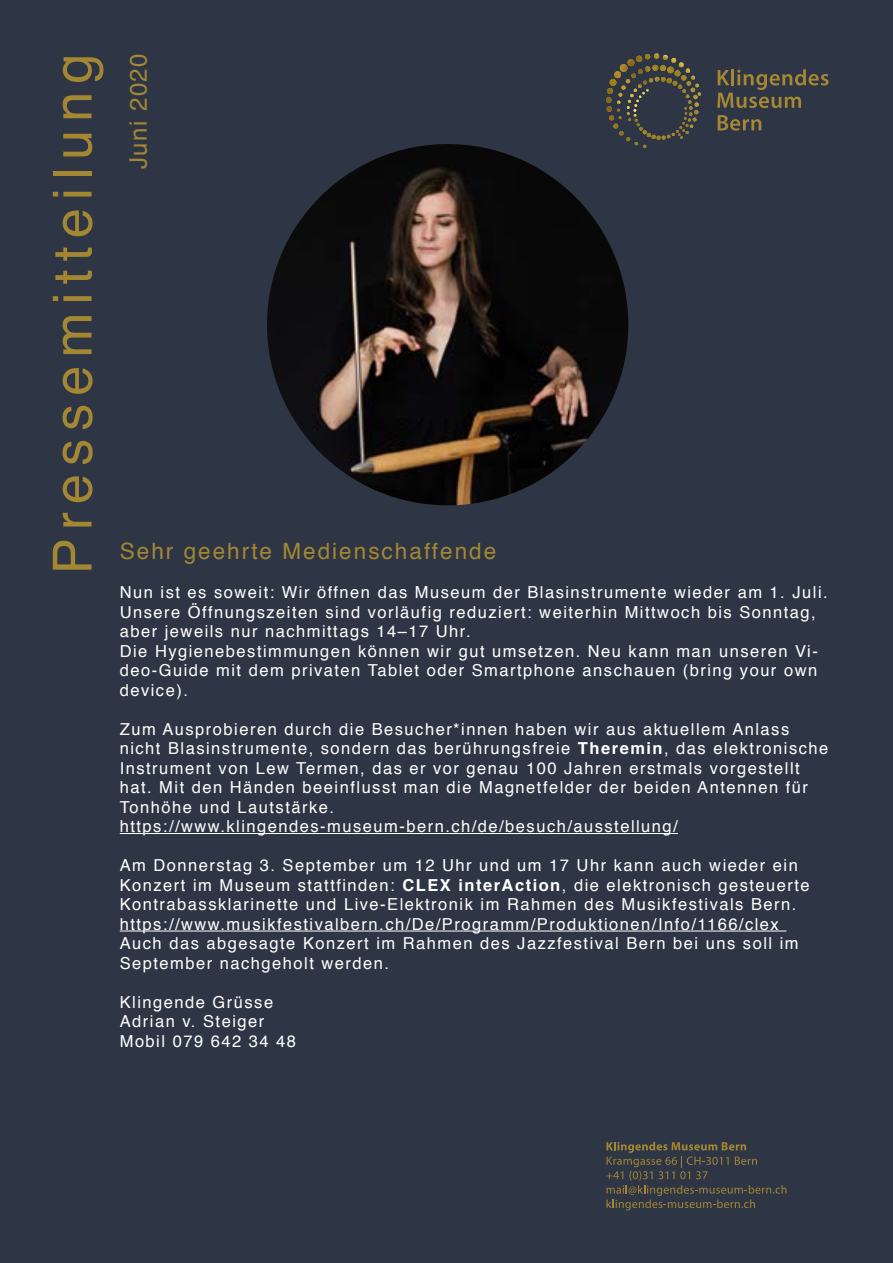
<style>
.page{position:relative;width:893px;height:1263px;background:#fff}
.page>*{position:absolute;margin:0;border:0;box-sizing:border-box;transform-origin:0 0}
.t1{font:54px "Helvetica";letter-spacing:.15em;color:#a38733}
.t2{font:24px "Helvetica";letter-spacing:.06em;color:#a38733}
.t3{font:22.5px "Helvetica";letter-spacing:.09em;color:#a38733}
.t4{font:16.5px/19.5px "Helvetica";letter-spacing:.09em;color:#fff}
.s1{font-weight:700}
</style>
<div class="page">
<div style="left:0;top:0;width:893px;height:1262px;background:#2e3645"></div>
<svg style="left:606px;top:1142px;width:180px;height:68px"></svg>
<svg style="left:717px;top:69px;width:112px;height:39px"></svg>
<svg style="left:718px;top:115px;width:43px;height:16px"></svg>
<svg style="left:606px;top:77px;width:95px;height:71px"></svg>
<img style="left:614px;top:54px;width:81px;height:28px">
<hr style="left:120px;top:833px;width:558px;height:1px;background:#fff">
<hr style="left:120px;top:931px;width:666px;height:1px;background:#fff">
<img style="left:267px;top:144px;width:361px;height:361px;border-radius:181px">
<h1 class="t1" style="left:31px;top:574px;width:522px;rotate:-90deg">Pressemitteilung</h1>
<h2 class="t2" style="left:120px;top:169px;width:117px;rotate:-90deg">Juni 2020</h2>
<h3 class="t3" style="left:120px;top:534px;width:378px">Sehr geehrte Medienschaffende</h3>
<p class="t4" style="left:120px;top:583px;width:709px">Nun ist es soweit: Wir öffnen das Museum der Blasinstrumente wieder am 1. Juli.<br>Unsere Öffnungszeiten sind vorläufig reduziert: weiterhin Mittwoch bis Sonntag, aber jeweils nur nachmittags 14–17 Uhr.<br>Die Hygienebestimmungen können wir gut umsetzen. Neu kann man unseren Vi&shy;deo-Guide mit dem privaten Tablet oder Smartphone anschauen (bring your own device).</p>
<p class="t4" style="left:120px;top:720px;width:710px">Zum Ausprobieren durch die Besucher*innen haben wir aus aktuellem Anlass nicht Blasinstrumente, sondern das berührungsfreie <span class="s1">Theremin</span>, das elektronische Instrument von Lew Termen, das er vor genau 100 Jahren erstmals vorgestellt hat. Mit den Händen beeinflusst man die Magnetfelder der beiden Antennen für Tonhöhe und Lautstärke. https://www.klingendes-museum-bern.ch/de/besuch/ausstellung/</p>
<p class="t4" style="left:120px;top:856px;width:691px">Am Donnerstag 3. September um 12 Uhr und um 17 Uhr kann auch wieder ein Konzert im Museum stattfinden: <span class="s1">CLEX interAction</span>, die elektronisch gesteuerte Kontrabassklarinette und Live-Elektronik im Rahmen des Musikfestivals Bern. https://www.musikfestivalbern.ch/De/Programm/Produktionen/Info/1166/clex Auch das abgesagte Konzert im Rahmen des Jazzfestival Bern bei uns soll im September nachgeholt werden.</p>
<p class="t4" style="left:120px;top:993px;width:178px">Klingende Grüsse<br>Adrian v. Steiger<br>Mobil 079 642 34 48</p>
</div>
